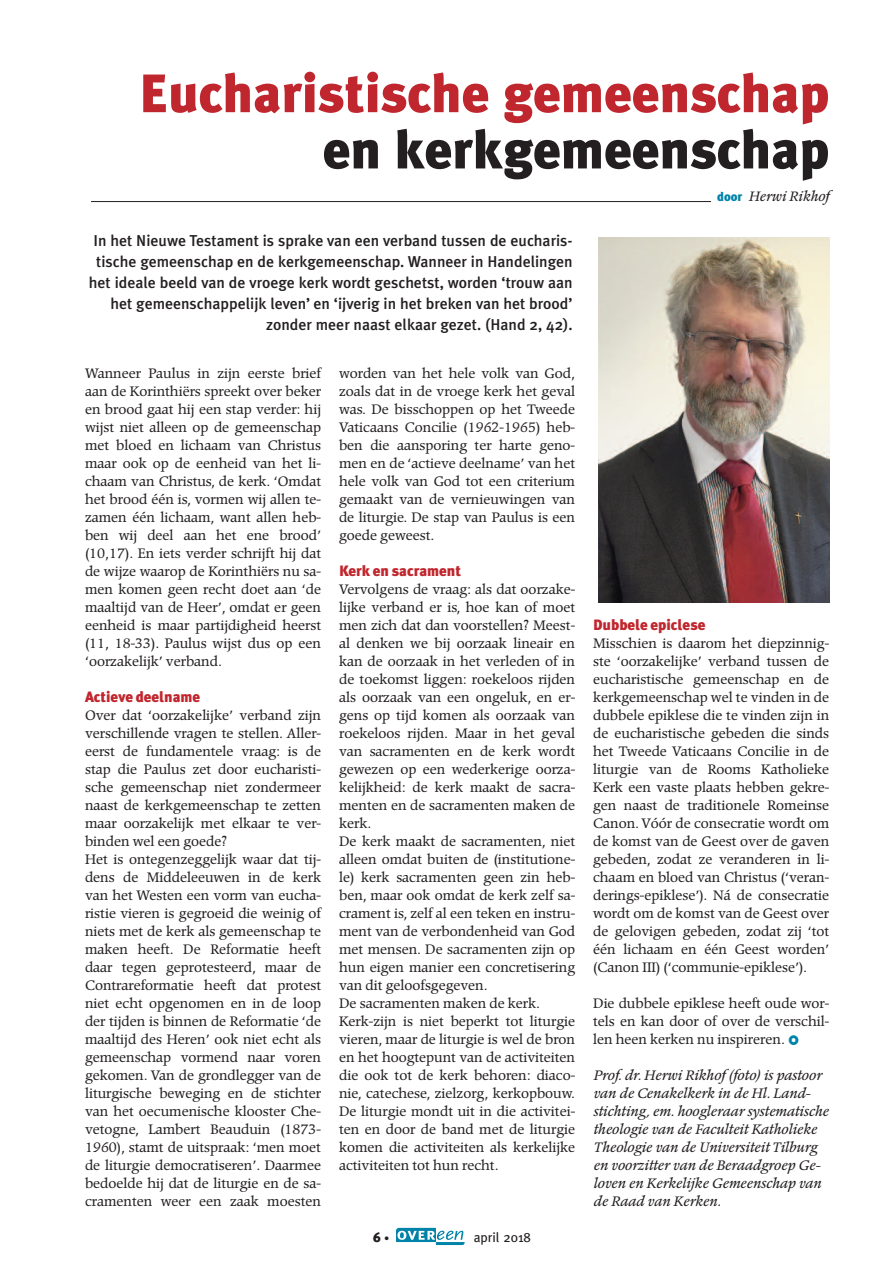
<style>
.page{position:relative;width:893px;height:1263px;background:#fff}
.page>*{position:absolute;margin:0;border:0;box-sizing:border-box;transform-origin:0 0}
.t1{font:900 54px "Meta Plus";color:#c0262d}
.t2{font:900 54px "Meta Plus";color:#231f20}
.t3{font:500 15.75px/21px "Meta Plus";color:#231f20;text-align:right}
.t4{font:900 15px "Meta Plus";color:#c0262d}
.t5{font:13.5px/18px "Poppl Pontifex";color:#231f20;text-align:justify}
.t6{font:italic 13.5px/18px "Poppl Pontifex";color:#231f20}
.t7{font:13.5px "Meta Plus";color:#231f20}
.t8{font:900 13.5px "Meta Plus";color:#231f20}
.t9{font:italic 13.35px "Poppl Pontifex";color:#231f20}
.s1{font-family:"Meta Plus";font-weight:900;font-style:normal;font-size:12.6px;color:#0083a9}
.s2{font-size:10.5px}
</style>
<div class="page">
<svg style="left:396px;top:1228px;width:69px;height:17px"></svg>
<hr style="left:91px;top:201px;width:620px;height:1px;background:#231f20">
<img style="left:598px;top:237px;width:231px;height:366px">
<h1 class="t1" style="left:139px;top:62px;width:692px">Eucharistische gemeenschap</h1>
<h1 class="t2" style="left:323px;top:118px;width:508px">en kerkgemeenschap</h1>
<p class="t9" style="left:717px;top:190px;width:113px"><span class="s1">door</span> Herwi Rikhof</p>
<p class="t3" style="left:89px;top:230px;width:485px">In het Nieuwe Testament is sprake van een verband tussen de eucharis&shy;tische gemeenschap en de kerkgemeenschap. Wanneer in Handelingen het ideale beeld van de vroege kerk wordt geschetst, worden ‘trouw aan het gemeenschappelijk leven’ en ‘ijverig in het breken van het brood’ zonder meer naast elkaar gezet. (Hand 2, 42).</p>
<p class="t5" style="left:85px;top:366px;width:238px">Wanneer Paulus in zijn eerste brief aan de Korinthiërs spreekt over beker en brood gaat hij een stap verder: hij wijst niet alleen op de gemeenschap met bloed en lichaam van Christus maar ook op de eenheid van het li&shy;chaam van Christus, de kerk. ‘Omdat het brood één is, vormen wij allen te&shy;zamen één lichaam, want allen heb&shy;ben wij deel aan het ene brood’ (10,17). En iets verder schrijft hij dat de wijze waarop de Korinthiërs nu sa&shy;men komen geen recht doet aan ‘de maaltijd van de Heer’, omdat er geen eenheid is maar partijdigheid heerst (11, 18-33). Paulus wijst dus op een ‘oorzakelijk’ verband.</p>
<p class="t4" style="left:85px;top:688px;width:117px">Actieve deelname</p>
<p class="t5" style="left:85px;top:708px;width:238px;text-align:left">Over dat ‘oorzakelijke’ verband zijn verschillende vragen te stellen. Aller&shy;eerst de fundamentele vraag: is de stap die Paulus zet door eucharisti&shy;sche gemeenschap niet zondermeer naast de kerkgemeenschap te zetten maar oorzakelijk met elkaar te ver&shy;binden wel een goede?<br>Het is ontegenzeggelijk waar dat tij&shy;dens de Middeleeuwen in de kerk van het Westen een vorm van eucha&shy;ristie vieren is gegroeid die weinig of niets met de kerk als gemeenschap te maken heeft. De Reformatie heeft daar tegen geprotesteerd, maar de Contrareformatie heeft dat protest niet echt opgenomen en in de loop der tijden is binnen de Reformatie ‘de maaltijd des Heren’ ook niet echt als gemeenschap vormend naar voren gekomen. Van de grondlegger van de liturgische beweging en de stichter van het oecumenische klooster Che&shy;vetogne, Lambert Beauduin (1873- 1960), stamt de uitspraak: ‘men moet de liturgie democratiseren’. Daarmee bedoelde hij dat de liturgie en de sa&shy;cramenten weer een zaak moesten</p>
<p class="t5" style="left:339px;top:366px;width:238px">worden van het hele volk van God, zoals dat in de vroege kerk het geval was. De bisschoppen op het Tweede Vaticaans Concilie (1962-1965) heb&shy;ben die aansporing ter harte geno&shy;men en de ‘actieve deelname’ van het hele volk van God tot een criterium gemaakt van de vernieuwingen van de liturgie. De stap van Paulus is een goede geweest.</p>
<p class="t4" style="left:339px;top:562px;width:123px">Kerk en sacrament</p>
<p class="t5" style="left:339px;top:582px;width:238px;text-align:left">Vervolgens de vraag: als dat oorzake&shy;lijke verband er is, hoe kan of moet men zich dat dan voorstellen? Meest&shy;al denken we bij oorzaak lineair en kan de oorzaak in het verleden of in de toekomst liggen: roekeloos rijden als oorzaak van een ongeluk, en er&shy;gens op tijd komen als oorzaak van roekeloos rijden. Maar in het geval van sacramenten en de kerk wordt gewezen op een wederkerige oorza&shy;kelijkheid: de kerk maakt de sacra&shy;menten en de sacramenten maken de kerk.<br>De kerk maakt de sacramenten, niet alleen omdat buiten de (institutione&shy;le) kerk sacramenten geen zin heb&shy;ben, maar ook omdat de kerk zelf sa&shy;crament is, zelf al een teken en instru&shy;ment van de verbondenheid van God met mensen. De sacramenten zijn op hun eigen manier een concretisering van dit geloofsgegeven.<br>De sacramenten maken de kerk.<br>Kerk-zijn is niet beperkt tot liturgie vieren, maar de liturgie is wel de bron en het hoogtepunt van de activiteiten die ook tot de kerk behoren: diaco&shy;nie, catechese, zielzorg, kerkopbouw.<br>De liturgie mondt uit in die activitei&shy;ten en door de band met de liturgie komen die activiteiten als kerkelijke activiteiten tot hun recht.</p>
<p class="t8" style="left:373px;top:1229px;width:18px">6 <span class="s2">•</span></p>
<p class="t7" style="left:474px;top:1233px;width:59px">april 2018</p>
<p class="t4" style="left:593px;top:616px;width:114px">Dubbele epiclese</p>
<p class="t5" style="left:593px;top:636px;width:238px">Misschien is daarom het diepzinnig&shy;ste ‘oorzakelijke’ verband tussen de eucharistische gemeenschap en de kerkgemeenschap wel te vinden in de dubbele epiklese die te vinden zijn in de eucharistische gebeden die sinds het Tweede Vaticaans Concilie in de liturgie van de Rooms Katholieke Kerk een vaste plaats hebben gekre&shy;gen naast de traditionele Romeinse Canon. Vóór de consecratie wordt om de komst van de Geest over de gaven gebeden, zodat ze veranderen in li&shy;chaam en bloed van Christus (‘veran&shy;derings-epiklese’). Ná de consecratie wordt om de komst van de Geest over de gelovigen gebeden, zodat zij ‘tot één lichaam en één Geest worden’ (Canon III) (‘communie-epiklese’).</p>
<p class="t5" style="left:593px;top:996px;width:238px">Die dubbele epiklese heeft oude wor&shy;tels en kan door of over de verschil&shy;len heen kerken nu inspireren.</p>
<p class="t6" style="left:593px;top:1067px;width:237px">Prof. dr. Herwi Rikhof (foto) is pastoor van de Cenakelkerk in de Hl. Land&shy;stichting, em. hoogleraar systematische theologie van de Faculteit Katholieke Theologie van de Universiteit Tilburg en voorzitter van de Beraadgroep Ge&shy;loven en Kerkelijke Gemeenschap van de Raad van Kerken.</p>
</div>
